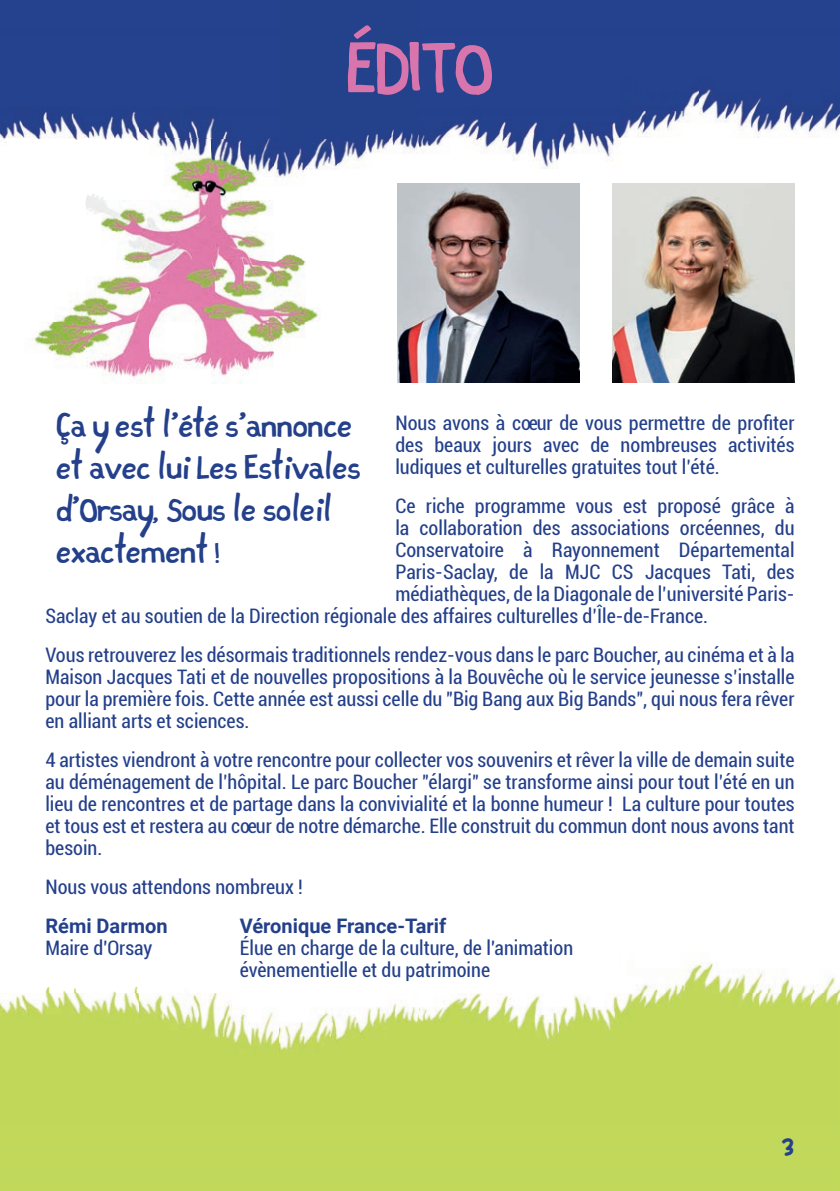
<style>
.page{position:relative;width:840px;height:1191px;background:#fff}
.page>*{position:absolute;margin:0;border:0;box-sizing:border-box;transform-origin:0 0}
.t1{font:60px "Sous Le Soleil exactement 3";color:#d975ad}
.t2{font:28px/42px "Sous Le Soleil exactement 3";color:#24408b}
.t3{font:22px "Lazydog";color:#24408b}
.t4{font:condensed 20px/22px "Roboto";color:#24408b;text-align:justify}
.t5{font:700 20px "Roboto";color:#24408b}
</style>
<div class="page">
<img style="left:0;top:962px;width:839px;height:229px">
<img style="left:0;top:0;width:839px;height:138px">
<img style="left:3px;top:138px;width:276px;height:5px">
<img style="left:279px;top:138px;width:516px;height:245px">
<img style="left:397px;top:184px;width:182px;height:198px">
<img style="left:612px;top:184px;width:182px;height:198px">
<img style="left:24px;top:139px;width:313px;height:244px">
<h1 class="t1" style="left:347px;top:36px;width:147px">ÉDITO</h1>
<h2 class="t2" style="left:57px;top:406px;width:306px">Ça y est l’été s’annonce et avec lui Les Estivales d’Orsay, Sous le soleil exactement !</h2>
<p class="t4" style="left:395px;top:411px;width:400px">Nous avons à cœur de vous permettre de profiter des beaux jours avec de nombreuses activités ludiques et culturelles gratuites tout l’été.</p>
<p class="t4" style="left:395px;top:494px;width:400px">Ce riche programme vous est proposé grâce à</p>
<p class="t4" style="left:395px;top:516px;width:400px">la collaboration des associations orcéennes, du</p>
<p class="t4" style="left:395px;top:538px;width:400px">Conservatoire à Rayonnement Départemental</p>
<p class="t4" style="left:395px;top:560px;width:400px">Paris-Saclay, de la MJC CS Jacques Tati, des</p>
<p class="t4" style="left:395px;top:582px;width:400px">médiathèques, de la Diagonale de l’université Paris-</p>
<p class="t4" style="left:45px;top:604px;width:663px">Saclay et au soutien de la Direction régionale des affaires culturelles d’Île-de-France.</p>
<p class="t4" style="left:45px;top:643px;width:750px">Vous retrouverez les désormais traditionnels rendez-vous dans le parc Boucher, au cinéma et à la Maison Jacques Tati et de nouvelles propositions à la Bouvêche où le service jeunesse s’installe pour la première fois. Cette année est aussi celle du "Big Bang aux Big Bands", qui nous fera rêver en alliant arts et sciences.</p>
<p class="t4" style="left:45px;top:748px;width:750px">4 artistes viendront à votre rencontre pour collecter vos souvenirs et rêver la ville de demain suite au déménagement de l’hôpital. Le parc Boucher "élargi" se transforme ainsi pour tout l’été en un lieu de rencontres et de partage dans la convivialité et la bonne humeur ! La culture pour toutes et tous est et restera au cœur de notre démarche. Elle construit du commun dont nous avons tant besoin.</p>
<p class="t4" style="left:45px;top:875px;width:259px">Nous vous attendons nombreux !</p>
<p class="t5" style="left:45px;top:911px;width:124px">Rémi Darmon</p>
<p class="t4" style="left:45px;top:936px;width:108px">Maire d'Orsay</p>
<p class="t5" style="left:240px;top:911px;width:208px">Véronique France-Tarif</p>
<p class="t4" style="left:240px;top:936px;width:335px">Élue en charge de la culture, de l'animation évènementielle et du patrimoine</p>
<p class="t3" style="left:780px;top:1131px;width:15px">3</p>
</div>
